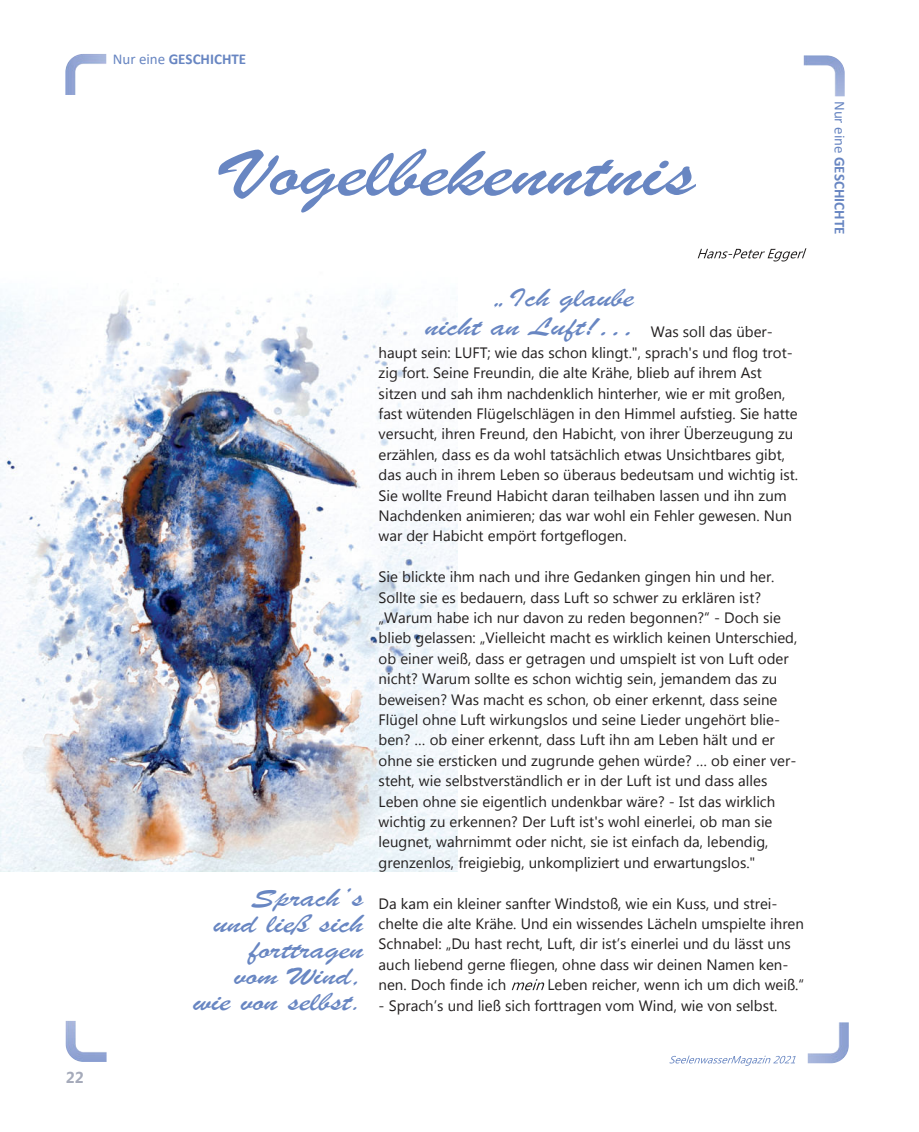
<style>
.page{position:relative;width:919px;height:1132px;background:#fff}
.page>*{position:absolute;margin:0;border:0;box-sizing:border-box;transform-origin:0 0}
.t1{font:71.4px "Brush Script";color:#6886c2;scale:1.36 1}
.t2{font:27px/25.8px "Brush Script";color:#6886c2;text-align:right;scale:1.36 1}
.t3{font:700 15.75px "Myanmar Text";color:#a5aaba}
.t4{font:15px/20.4px "Myanmar Text";color:#221f1f}
.t5{font:700 15px "Calibri";color:#6886c2}
.s1{font-weight:400}
</style>
<div class="page">
<img style="left:0;top:290px;width:458px;height:581px">
<svg style="left:697px;top:248px;width:109px;height:13px"></svg>
<svg style="left:512px;top:979px;width:32px;height:10px"></svg>
<img style="left:65px;top:54px;width:41px;height:41px">
<img style="left:66px;top:1021px;width:41px;height:40px">
<img style="left:807px;top:1022px;width:41px;height:40px">
<img style="left:803px;top:55px;width:41px;height:41px">
<svg style="left:669px;top:1055px;width:126px;height:10px"></svg>
<p class="t5" style="left:113px;top:50px;width:135px"><span class="s1">Nur eine</span> GESCHICHTE</p>
<p class="t3" style="left:66px;top:1067px;width:20px">22</p>
<h1 class="t1" style="left:229px;top:147px;width:344px">Vogelbekenntnis</h1>
<h2 class="t2" style="left:193px;top:887px;width:126px">Sprach’s<br>und ließ sich forttragen<br>vom Wind, wie von selbst.</h2>
<h2 class="t2" style="left:425px;top:286px;width:155px;line-height:28.8px">„Ich glaube<br>nicht an Luft!…</h2>
<p class="t4" style="left:378px;top:323px;width:421px;text-indent:272px">Was soll das über&shy;haupt sein: LUFT; wie das schon klingt.", sprach's und flog trot&shy;zig fort. Seine Freundin, die alte Krähe, blieb auf ihrem Ast sitzen und sah ihm nachdenklich hinterher, wie er mit großen, fast wütenden Flügelschlägen in den Himmel aufstieg. Sie hatte versucht, ihren Freund, den Habicht, von ihrer Überzeugung zu erzählen, dass es da wohl tatsächlich etwas Unsichtbares gibt, das auch in ihrem Leben so überaus bedeutsam und wichtig ist.<br>Sie wollte Freund Habicht daran teilhaben lassen und ihn zum Nachdenken animieren; das war wohl ein Fehler gewesen. Nun war der Habicht empört fortgeflogen.</p>
<p class="t4" style="left:378px;top:568px;width:420px">Sie blickte ihm nach und ihre Gedanken gingen hin und her.<br>Sollte sie es bedauern, dass Luft so schwer zu erklären ist? „Warum habe ich nur davon zu reden begonnen?“ - Doch sie blieb gelassen: „Vielleicht macht es wirklich keinen Unterschied, ob einer weiß, dass er getragen und umspielt ist von Luft oder nicht? Warum sollte es schon wichtig sein, jemandem das zu beweisen? Was macht es schon, ob einer erkennt, dass seine Flügel ohne Luft wirkungslos und seine Lieder ungehört blie&shy;ben? … ob einer erkennt, dass Luft ihn am Leben hält und er ohne sie ersticken und zugrunde gehen würde? … ob einer ver&shy;steht, wie selbstverständlich er in der Luft ist und dass alles Leben ohne sie eigentlich undenkbar wäre? - Ist das wirklich wichtig zu erkennen? Der Luft ist's wohl einerlei, ob man sie leugnet, wahrnimmt oder nicht, sie ist einfach da, lebendig, grenzenlos, freigiebig, unkompliziert und erwartungslos."</p>
<p class="t4" style="left:378px;top:894px;width:427px">Da kam ein kleiner sanfter Windstoß, wie ein Kuss, und strei&shy;chelte die alte Krähe. Und ein wissendes Lächeln umspielte ihren Schnabel: „Du hast recht, Luft, dir ist’s einerlei und du lässt uns auch liebend gerne fliegen, ohne dass wir deinen Namen ken&shy;nen. Doch finde ich</p>
<p class="t4" style="left:547px;top:975px;width:258px">Leben reicher, wenn ich um dich weiß.“</p>
<p class="t4" style="left:378px;top:996px;width:400px">- Sprach’s und ließ sich forttragen vom Wind, wie von selbst.</p>
<p class="t5" style="left:848px;top:101px;width:135px;rotate:90deg"><span class="s1">Nur eine</span> GESCHICHTE</p>
</div>
